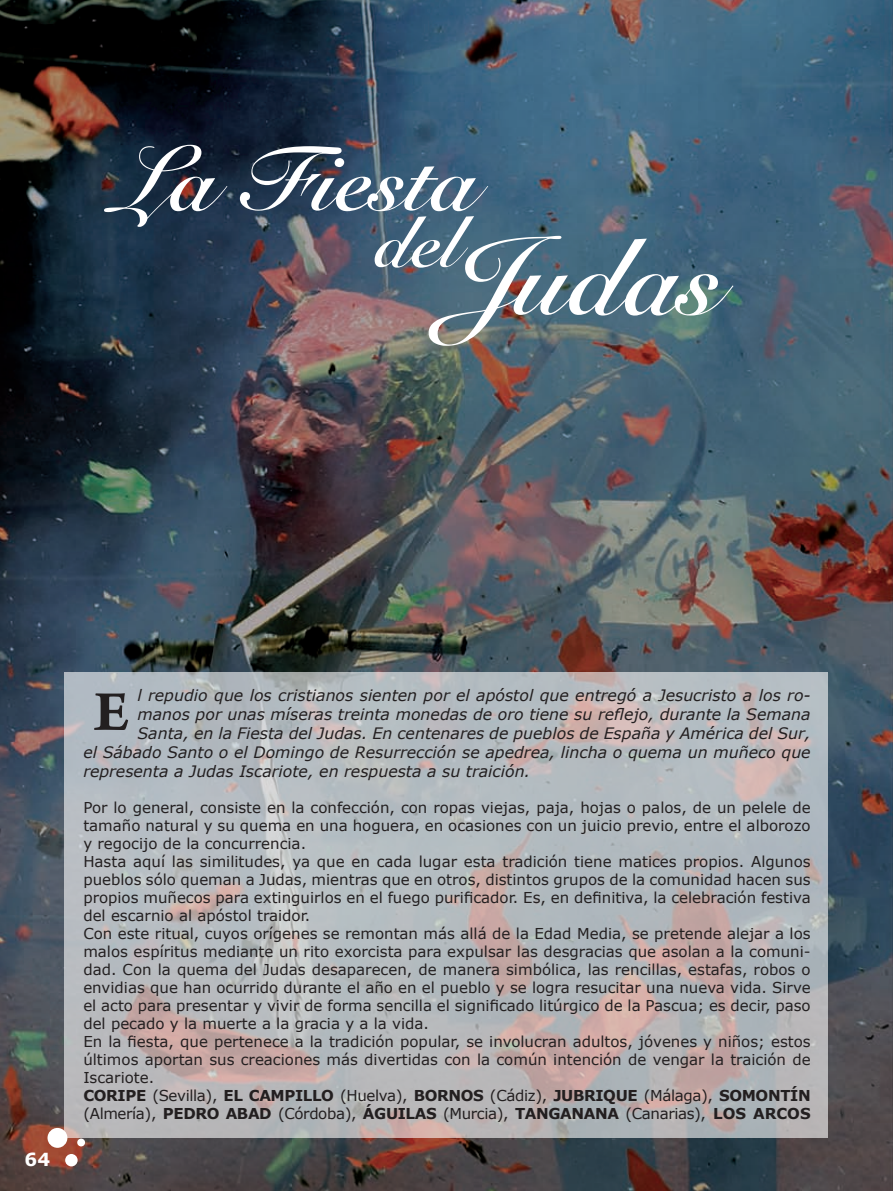
<style>
.page{position:relative;width:893px;height:1191px;background:#fff}
.page>*{position:absolute;margin:0;border:0;box-sizing:border-box;transform-origin:0 0}
.t1{font:700 108px "Snell Roundhand";color:#fff}
.t2{font:700 90px "Snell Roundhand";color:#fff}
.t3{font:700 60px "Arno Pro";color:#231f20}
.t4{font:700 18px "Verdana";color:#fff}
.t5{font:italic 15.75px "Verdana";color:#231f20}
.t6{font:15px/18px "Verdana";color:#231f20}
.s1{font-weight:700}
</style>
<div class="page">
<img style="left:0;top:0;width:893px;height:1191px">
<svg style="left:65px;top:672px;width:763px;height:465px;background:#b7b7ba"></svg>
<div style="left:48px;top:1128px;width:19px;height:19px;background:#fff;border-radius:50%"></div>
<div style="left:65px;top:1154px;width:13px;height:12px;background:#fff;border-radius:50%"></div>
<div style="left:77px;top:1138px;width:8px;height:8px;background:#fff;border-radius:50%"></div>
<h2 class="t2" style="left:119px;top:125px;width:361px">La Fiesta</h2>
<h1 class="t1" style="left:375px;top:213px;width:348px"><sup>del</sup>Judas</h1>
<p class="t4" style="left:25px;top:1148px;width:27px">64</p>
<p class="t5" style="left:137px;top:685px;width:675px">l repudio que los cristianos sienten por el apóstol que entregó a Jesucristo a los ro-</p>
<p class="t5" style="left:137px;top:704px;width:675px">manos por unas míseras treinta monedas de oro tiene su reflejo, durante la Semana</p>
<p class="t5" style="left:137px;top:723px;width:675px">Santa, en la Fiesta del Judas. En centenares de pueblos de España y América del Sur,</p>
<p class="t5" style="left:83px;top:742px;width:729px">el Sábado Santo o el Domingo de Resurrección se apedrea, lincha o quema un muñeco que</p>
<p class="t5" style="left:83px;top:761px;width:449px">representa a Judas Iscariote, en respuesta a su traición.</p>
<p class="t6" style="left:83px;top:798px;width:729px">Por lo general, consiste en la confección, con ropas viejas, paja, hojas o palos, de un pelele de tamaño natural y su quema en una hoguera, en ocasiones con un juicio previo, entre el alborozo y regocijo de la concurrencia.<br>Hasta aquí las similitudes, ya que en cada lugar esta tradición tiene matices propios. Algunos pueblos sólo queman a Judas, mientras que en otros, distintos grupos de la comunidad hacen sus propios muñecos para extinguirlos en el fuego purificador. Es, en definitiva, la celebración festiva del escarnio al apóstol traidor.<br>Con este ritual, cuyos orígenes se remontan más allá de la Edad Media, se pretende alejar a los malos espíritus mediante un rito exorcista para expulsar las desgracias que asolan a la comuni&shy;dad. Con la quema del Judas desaparecen, de manera simbólica, las rencillas, estafas, robos o envidias que han ocurrido durante el año en el pueblo y se logra resucitar una nueva vida. Sirve el acto para presentar y vivir de forma sencilla el significado litúrgico de la Pascua; es decir, paso del pecado y la muerte a la gracia y a la vida.<br>En la fiesta, que pertenece a la tradición popular, se involucran adultos, jóvenes y niños; estos últimos aportan sus creaciones más divertidas con la común intención de vengar la traición de Iscariote.<br><span class="s1">CORIPE</span> (Sevilla), <span class="s1">EL CAMPILLO</span> (Huelva), <span class="s1">BORNOS</span> (Cádiz), <span class="s1">JUBRIQUE</span> (Málaga), <span class="s1">SOMONTÍN </span>(Almería), <span class="s1">PEDRO ABAD</span> (Córdoba), <span class="s1">ÁGUILAS</span> (Murcia), <span class="s1">TANGANANA</span> (Canarias), <span class="s1">LOS ARCOS</span></p>
<h3 class="t3" style="left:94px;top:677px;width:37px">E</h3>
</div>
